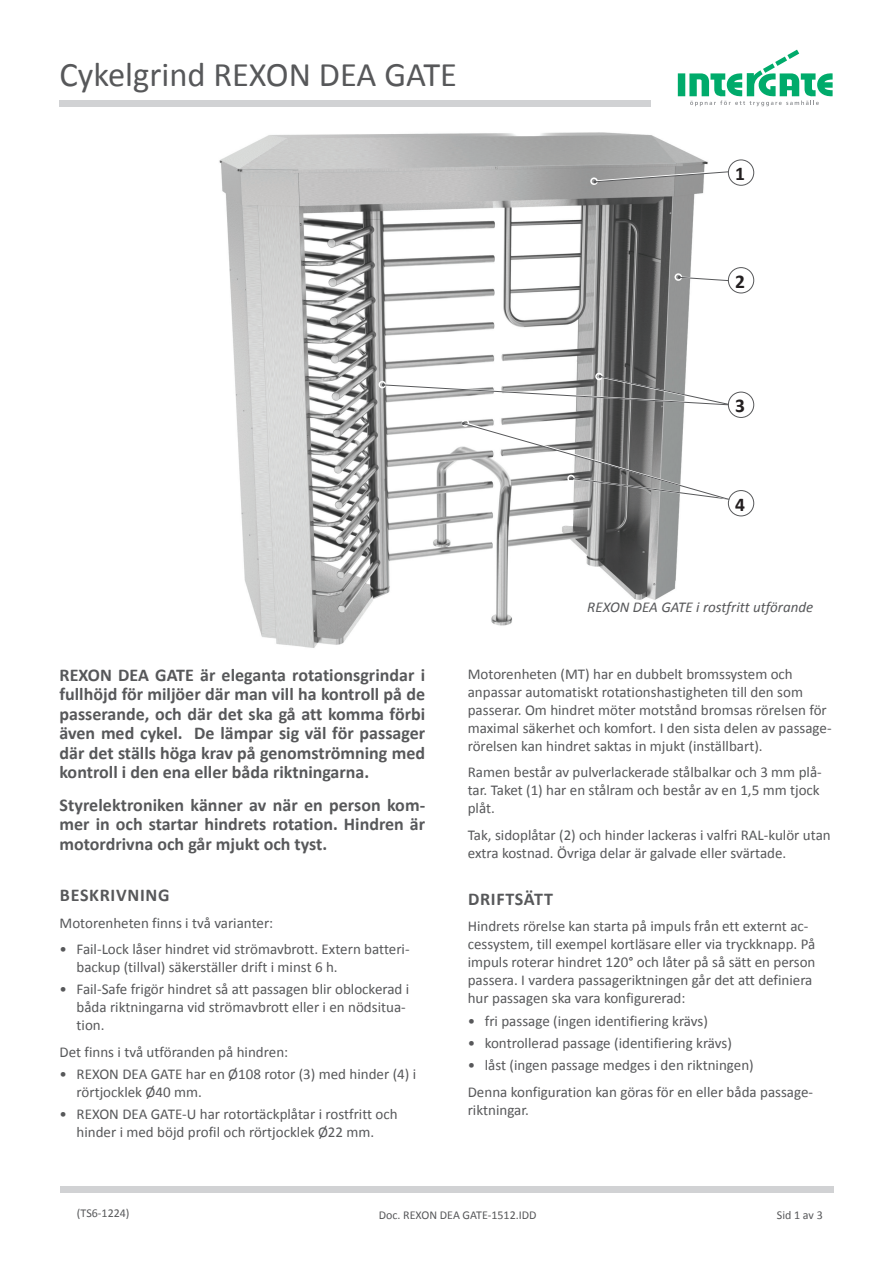
<style>
.page{position:relative;width:893px;height:1263px;background:#fff}
.page>*{position:absolute;margin:0;border:0;box-sizing:border-box;transform-origin:0 0}
.t1{font:34.5px "Calibri";color:#57585a}
.t2{font:700 19.5px "Calibri";color:#231f20}
.t3{font:700 18px/19.5px "Calibri";color:#57585a;text-align:justify}
.t4{font:700 18px "Calibri";letter-spacing:.04em;color:#57585a}
.t5{font:15px/18px "Calibri";color:#57585a}
.t6{font:italic 15px "Calibri";color:#57585a}
.t7{font:12px "Calibri";color:#57585a}
</style>
<div class="page">
<div style="left:678px;top:73px;width:7px;height:23px;background:#00ab6b"></div>
<svg style="left:689px;top:50px;width:144px;height:56px"></svg>
<div style="left:60px;top:100px;width:591px;height:6px;background:#d1d2d4"></div>
<div style="left:60px;top:1186px;width:773px;height:7px;background:#d1d2d4"></div>
<img style="left:219px;top:132px;width:489px;height:516px">
<div style="left:595px;top:373px;width:8px;height:7px;border:2px solid #fff;border-radius:50%"></div>
<div style="left:379px;top:381px;width:7px;height:7px;border:2px solid #fff;border-radius:50%"></div>
<div style="left:674px;top:273px;width:8px;height:8px;border:2px solid #fff;border-radius:50%"></div>
<div style="left:590px;top:177px;width:8px;height:8px;border:2px solid #fff;border-radius:50%"></div>
<svg style="left:382px;top:375px;width:348px;height:31px"></svg>
<svg style="left:678px;top:276px;width:50px;height:6px"></svg>
<svg style="left:594px;top:170px;width:135px;height:13px"></svg>
<div style="left:728px;top:160px;width:26px;height:26px;border:1px solid #57585a;border-radius:50%"></div>
<div style="left:728px;top:267px;width:26px;height:26px;border:1px solid #57585a;border-radius:50%"></div>
<div style="left:728px;top:392px;width:26px;height:26px;border:1px solid #57585a;border-radius:50%"></div>
<div style="left:728px;top:490px;width:26px;height:26px;border:1px solid #57585a;border-radius:50%"></div>
<div style="left:462px;top:419px;width:7px;height:8px;border:2px solid #fff;border-radius:50%"></div>
<svg style="left:462px;top:422px;width:269px;height:79px"></svg>
<h1 class="t1" style="left:60px;top:53px;width:399px">Cykelgrind REXON DEA GATE</h1>
<h2 class="t2" style="left:735px;top:161px;width:11px">1</h2>
<h2 class="t2" style="left:735px;top:269px;width:11px">2</h2>
<p class="t3" style="left:60px;top:665px;width:367px">REXON DEA GATE är eleganta rotationsgrindar i fullhöjd för miljöer där man vill ha kontroll på de passerande, och där det ska gå att komma förbi även med cykel. De lämpar sig väl för passager där det ställs höga krav på genomströmning med kontroll i den ena eller båda riktningarna.</p>
<p class="t3" style="left:60px;top:795px;width:367px">Styrelektroniken känner av när en person kom&shy;mer in och startar hindrets rotation. Hindren är motordrivna och går mjukt och tyst.</p>
<p class="t4" style="left:60px;top:883px;width:111px">BESKRIVNING</p>
<p class="t5" style="left:60px;top:914px;width:215px">Motorenheten finns i två varianter:</p>
<p class="t5" style="left:77px;top:940px;width:335px;text-indent:-17px">• Fail-Lock låser hindret vid strömavbrott. Extern batteri&shy;backup (tillval) säkerställer drift i minst 6 h.</p>
<p class="t5" style="left:77px;top:980px;width:334px;text-indent:-17px">• Fail-Safe frigör hindret så att passagen blir oblockerad i båda riktningarna vid strömavbrott eller i en nödsitua&shy;tion.</p>
<p class="t5" style="left:60px;top:1043px;width:230px">Det finns i två utföranden på hindren:</p>
<p class="t5" style="left:77px;top:1065px;width:341px;text-indent:-17px">• REXON DEA GATE har en Ø108 rotor (3) med hinder (4) i rörtjocklek Ø40 mm.</p>
<p class="t5" style="left:60px;top:1105px;width:340px;text-align:center">• REXON DEA GATE-U har rotortäckplåtar i rostfritt och hinder i med böjd profil och rörtjocklek Ø22 mm.</p>
<h2 class="t2" style="left:735px;top:393px;width:11px">3</h2>
<h2 class="t2" style="left:735px;top:492px;width:11px">4</h2>
<p class="t6" style="left:587px;top:596px;width:228px">REXON DEA GATE i rostfritt utförande</p>
<p class="t5" style="left:468px;top:665px;width:365px">Motorenheten (MT) har en dubbelt bromssystem och anpassar automatiskt rotationshastigheten till den som passerar. Om hindret möter motstånd bromsas rörelsen för maximal säkerhet och komfort. I den sista delen av passage&shy;rörelsen kan hindret saktas in mjukt (inställbart).</p>
<p class="t5" style="left:468px;top:763px;width:355px">Ramen består av pulverlackerade stålbalkar och 3 mm plå&shy;tar. Taket (1) har en stålram och består av en 1,5 mm tjock plåt.</p>
<p class="t5" style="left:468px;top:826px;width:364px">Tak, sidoplåtar (2) och hinder lackeras i valfri RAL-kulör utan extra kostnad. Övriga delar är galvade eller svärtade.</p>
<p class="t4" style="left:468px;top:887px;width:86px">DRIFTSÄTT</p>
<p class="t5" style="left:468px;top:917px;width:349px">Hindrets rörelse kan starta på impuls från ett externt ac&shy;cessystem, till exempel kortläsare eller via tryckknapp. På impuls roterar hindret 120° och låter på så sätt en person passera. I vardera passageriktningen går det att definiera hur passagen ska vara konfigurerad:</p>
<p class="t5" style="left:468px;top:1012px;width:242px">• fri passage (ingen identifiering krävs)</p>
<p class="t5" style="left:468px;top:1034px;width:266px">• kontrollerad passage (identifiering krävs)</p>
<p class="t5" style="left:468px;top:1052px;width:347px;line-height:26.5px">• låst (ingen passage medges i den riktningen)<br>Denna konfiguration kan göras för en eller båda passage-</p>
<p class="t5" style="left:468px;top:1101px;width:63px">riktningar.</p>
<p class="t7" style="left:77px;top:1206px;width:54px">(TS6-1224)</p>
<p class="t7" style="left:379px;top:1207px;width:159px">Doc. REXON DEA GATE-1512.IDD</p>
<p class="t7" style="left:777px;top:1207px;width:47px">Sid 1 av 3</p>
</div>
